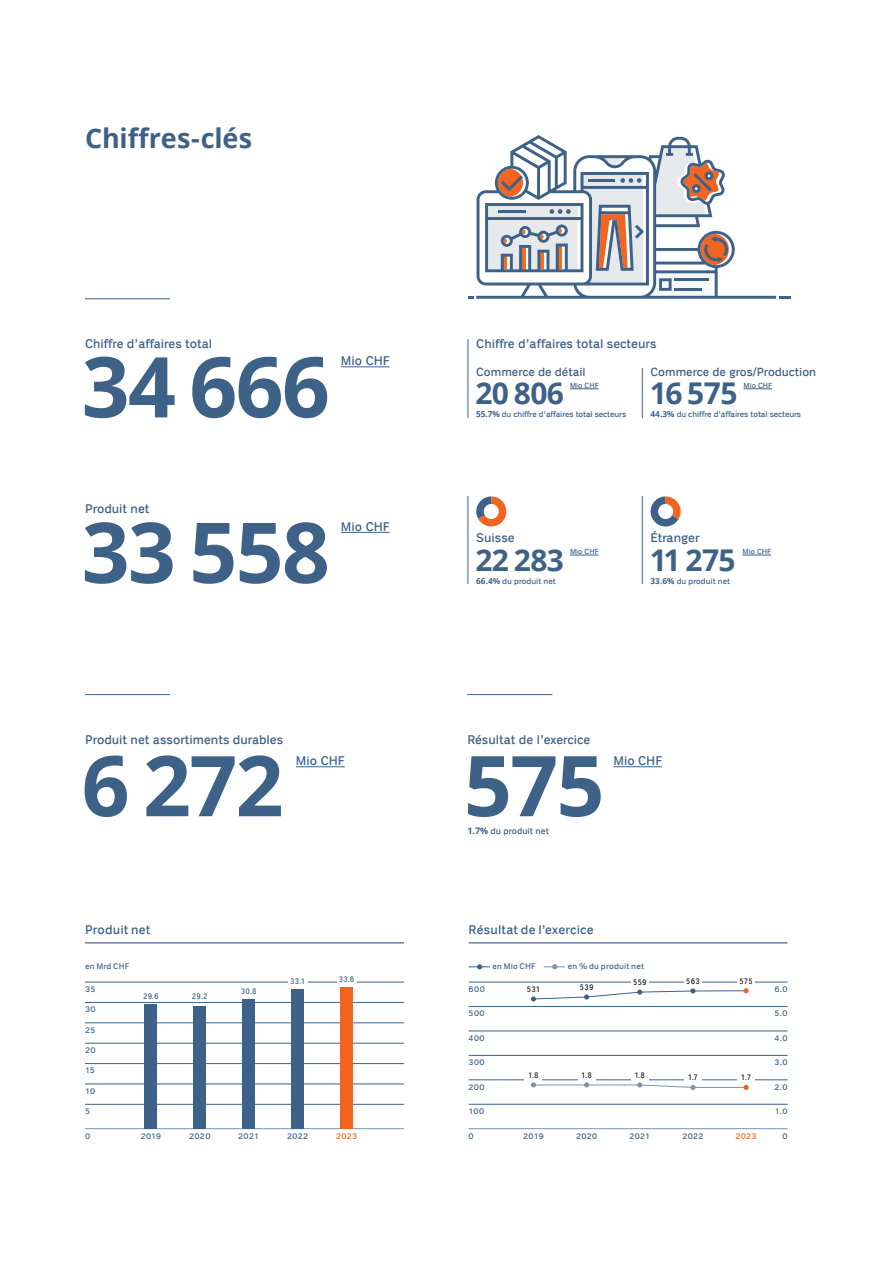
<style>
.page{position:relative;width:893px;height:1263px;background:#fff}
.page>*{position:absolute;margin:0;border:0;box-sizing:border-box;transform-origin:0 0}
.t1{font:700 84px/165.6px "Open Sans";letter-spacing:-.02em;color:#3e6287}
.t2{font:700 30px "Open Sans";letter-spacing:-.02em;color:#3e6287}
.t3{font:700 27px "Open Sans";letter-spacing:-.005em;color:#3e6287}
.t4{font:12.75px "Coop";color:#3e6287}
.t5{font:12px "Coop";color:#3e6287}
.t6{font:9px "Coop";color:#3e6287}
.t7{font:8.25px "Coop";color:#3e6287}
.t8{font:8.25px "Coop Condensed Tab";color:#231f20}
.t9{font:8.25px "Coop Condensed Tab";letter-spacing:.015em;color:#3e6287}
.t10{font:8.25px "Coop";letter-spacing:.025em;color:#3e6287}
.t11{font:8.25px "Coop";letter-spacing:.03em;color:#f36421}
.t12{font:7.5px "Coop";color:#3e6287}
.s1{font-family:"Open Sans";font-weight:700}
</style>
<div class="page">
<hr style="left:341px;top:366px;width:49px;height:1px;background:#3e6287">
<hr style="left:341px;top:532px;width:49px;height:1px;background:#3e6287">
<svg style="left:570px;top:389px;width:29px;height:1px"></svg>
<svg style="left:570px;top:555px;width:29px;height:1px"></svg>
<svg style="left:743px;top:389px;width:29px;height:1px"></svg>
<svg style="left:742px;top:555px;width:29px;height:1px"></svg>
<hr style="left:613px;top:766px;width:49px;height:1px;background:#3e6287">
<hr style="left:85px;top:694px;width:85px;height:1px;background:#3e6287">
<hr style="left:467px;top:694px;width:85px;height:1px;background:#3e6287">
<hr style="left:85px;top:298px;width:85px;height:1px;background:#3e6287">
<hr style="left:296px;top:766px;width:49px;height:1px;background:#3e6287">
<svg style="left:476px;top:135px;width:300px;height:164px"></svg>
<svg style="left:485px;top:148px;width:243px;height:148px"></svg>
<svg style="left:468px;top:296px;width:5px;height:3px"></svg>
<svg style="left:779px;top:296px;width:12px;height:3px"></svg>
<hr style="left:468px;top:339px;width:1px;height:79px;background:#3e6287">
<hr style="left:468px;top:496px;width:1px;height:88px;background:#3e6287">
<hr style="left:642px;top:368px;width:1px;height:50px;background:#3e6287">
<hr style="left:642px;top:496px;width:1px;height:88px;background:#3e6287">
<svg style="left:650px;top:496px;width:31px;height:31px"></svg>
<svg style="left:476px;top:496px;width:31px;height:31px"></svg>
<hr style="left:85px;top:942px;width:319px;height:1px;background:#3e6287">
<hr style="left:469px;top:942px;width:318px;height:1px;background:#3e6287">
<svg style="left:469px;top:964px;width:21px;height:5px"></svg>
<svg style="left:544px;top:964px;width:21px;height:5px"></svg>
<hr style="left:85px;top:1104px;width:319px;height:1px;background:#3e6287">
<hr style="left:85px;top:1084px;width:319px;height:1px;background:#3e6287">
<hr style="left:85px;top:1063px;width:319px;height:1px;background:#3e6287">
<hr style="left:85px;top:1043px;width:319px;height:1px;background:#3e6287">
<hr style="left:85px;top:1022px;width:319px;height:1px;background:#3e6287">
<hr style="left:85px;top:1002px;width:319px;height:1px;background:#3e6287">
<hr style="left:85px;top:982px;width:319px;height:1px;background:#3e6287">
<hr style="left:85px;top:1128px;width:319px;height:1px;background:#7b93b1">
<div style="left:291px;top:989px;width:13px;height:139px;background:#3e6287"></div>
<div style="left:340px;top:987px;width:13px;height:141px;background:#f36421"></div>
<div style="left:145px;top:1004px;width:12px;height:124px;background:#3e6287"></div>
<div style="left:193px;top:1006px;width:13px;height:122px;background:#3e6287"></div>
<div style="left:242px;top:999px;width:13px;height:129px;background:#3e6287"></div>
<div style="left:288px;top:979px;width:19px;height:8px;background:#fff"></div>
<div style="left:337px;top:976px;width:19px;height:9px;background:#fff"></div>
<hr style="left:469px;top:1104px;width:318px;height:1px;background:#3e6287">
<hr style="left:469px;top:1079px;width:318px;height:1px;background:#3e6287">
<hr style="left:469px;top:1055px;width:318px;height:1px;background:#3e6287">
<hr style="left:469px;top:1031px;width:318px;height:1px;background:#3e6287">
<hr style="left:469px;top:1006px;width:318px;height:1px;background:#3e6287">
<hr style="left:469px;top:982px;width:318px;height:1px;background:#3e6287">
<hr style="left:469px;top:1128px;width:318px;height:1px;background:#7b93b1">
<div style="left:631px;top:979px;width:17px;height:9px;background:#fff"></div>
<div style="left:525px;top:1072px;width:17px;height:9px;background:#fff"></div>
<div style="left:578px;top:1072px;width:17px;height:9px;background:#fff"></div>
<div style="left:631px;top:1072px;width:17px;height:9px;background:#fff"></div>
<div style="left:684px;top:978px;width:17px;height:9px;background:#fff"></div>
<div style="left:738px;top:978px;width:17px;height:8px;background:#fff"></div>
<svg style="left:531px;top:988px;width:218px;height:13px"></svg>
<div style="left:684px;top:1075px;width:17px;height:8px;background:#fff"></div>
<div style="left:738px;top:1075px;width:17px;height:8px;background:#fff"></div>
<svg style="left:531px;top:1082px;width:218px;height:8px"></svg>
<h3 class="t3" style="left:85px;top:119px;width:169px">Chiffres-clés</h3>
<h3 class="t4" style="left:85px;top:336px;width:129px">Chiffre d’affaires total</h3>
<h3 class="t4" style="left:476px;top:336px;width:182px">Chiffre d’affaires total secteurs</h3>
<h1 class="t1" style="left:82px;top:302px;width:250px">34 666<br>33 558</h1>
<h3 class="t4" style="left:85px;top:502px;width:66px">Produit net</h3>
<h3 class="t4" style="left:341px;top:354px;width:50px">Mio CHF</h3>
<h3 class="t4" style="left:341px;top:520px;width:50px">Mio CHF</h3>
<h3 class="t4" style="left:85px;top:733px;width:200px">Produit net assortiments durables</h3>
<h1 class="t1" style="left:82px;top:701px;width:203px">6 272</h1>
<h3 class="t4" style="left:296px;top:754px;width:50px">Mio CHF</h3>
<h3 class="t5" style="left:476px;top:365px;width:111px">Commerce de détail</h3>
<h3 class="t5" style="left:651px;top:365px;width:167px">Commerce de gros/Production</h3>
<h2 class="t2" style="left:475px;top:372px;width:90px">20 806</h2>
<p class="t12" style="left:570px;top:381px;width:30px">Mio CHF</p>
<h2 class="t2" style="left:650px;top:372px;width:89px">16 575</h2>
<p class="t12" style="left:743px;top:381px;width:30px">Mio CHF</p>
<p class="t7" style="left:476px;top:410px;width:152px"><span class="s1">55.7%</span> du chiffre d’affaires total secteurs</p>
<p class="t7" style="left:651px;top:410px;width:152px"><span class="s1">44.3%</span> du chiffre d’affaires total secteurs</p>
<h3 class="t4" style="left:476px;top:531px;width:40px">Suisse</h3>
<h3 class="t4" style="left:651px;top:531px;width:51px">Étranger</h3>
<h2 class="t2" style="left:475px;top:538px;width:90px">22 283</h2>
<p class="t12" style="left:570px;top:548px;width:30px">Mio CHF</p>
<h2 class="t2" style="left:650px;top:538px;width:87px">11 275</h2>
<p class="t12" style="left:742px;top:548px;width:30px">Mio CHF</p>
<p class="t7" style="left:476px;top:576px;width:81px"><span class="s1">66.4%</span> du produit net</p>
<p class="t7" style="left:651px;top:576px;width:81px"><span class="s1">33.6%</span> du produit net</p>
<h3 class="t4" style="left:467px;top:733px;width:124px">Résultat de l’exercice</h3>
<h1 class="t1" style="left:464px;top:701px;width:142px">575</h1>
<p class="t6" style="left:467px;top:826px;width:83px"><span class="s1">1.7%</span> du produit net</p>
<h3 class="t4" style="left:613px;top:754px;width:50px">Mio CHF</h3>
<h3 class="t4" style="left:85px;top:923px;width:67px">Produit net</h3>
<h3 class="t4" style="left:469px;top:923px;width:127px">Résultat de l’exercice</h3>
<p class="t7" style="left:85px;top:962px;width:46px">en Mrd CHF</p>
<p class="t7" style="left:492px;top:962px;width:45px">en Mio CHF</p>
<p class="t10" style="left:568px;top:962px;width:78px">en % du produit net</p>
<p class="t7" style="left:85px;top:985px;width:12px">35</p>
<p class="t7" style="left:85px;top:1005px;width:12px">30</p>
<p class="t7" style="left:85px;top:1025px;width:12px">25</p>
<p class="t9" style="left:143px;top:992px;width:17px">29.6</p>
<p class="t9" style="left:192px;top:992px;width:17px">29.2</p>
<p class="t9" style="left:241px;top:987px;width:17px">30.8</p>
<p class="t9" style="left:290px;top:977px;width:17px">33.1</p>
<p class="t9" style="left:339px;top:975px;width:17px">33.6</p>
<p class="t7" style="left:469px;top:985px;width:18px">600</p>
<p class="t7" style="left:469px;top:1009px;width:18px">500</p>
<p class="t8" style="left:527px;top:985px;width:15px">531</p>
<p class="t8" style="left:580px;top:983px;width:15px">539</p>
<p class="t8" style="left:633px;top:978px;width:15px">559</p>
<p class="t8" style="left:686px;top:977px;width:16px">563</p>
<p class="t8" style="left:739px;top:976px;width:15px">575</p>
<p class="t7" style="left:774px;top:985px;width:15px">6.0</p>
<p class="t7" style="left:774px;top:1009px;width:15px">5.0</p>
<p class="t7" style="left:469px;top:1033px;width:18px">400</p>
<p class="t7" style="left:774px;top:1033px;width:15px">4.0</p>
<p class="t7" style="left:85px;top:1046px;width:12px">20</p>
<p class="t7" style="left:469px;top:1058px;width:18px">300</p>
<p class="t7" style="left:774px;top:1058px;width:15px">3.0</p>
<p class="t7" style="left:85px;top:1066px;width:11px">15</p>
<p class="t8" style="left:528px;top:1071px;width:12px">1.8</p>
<p class="t8" style="left:581px;top:1071px;width:12px">1.8</p>
<p class="t8" style="left:634px;top:1071px;width:12px">1.8</p>
<p class="t8" style="left:688px;top:1073px;width:12px">1.7</p>
<p class="t8" style="left:741px;top:1073px;width:12px">1.7</p>
<p class="t7" style="left:85px;top:1086px;width:12px">10</p>
<p class="t7" style="left:469px;top:1082px;width:17px">200</p>
<p class="t7" style="left:774px;top:1082px;width:15px">2.0</p>
<p class="t7" style="left:85px;top:1107px;width:7px">5</p>
<p class="t7" style="left:469px;top:1107px;width:17px">100</p>
<p class="t7" style="left:775px;top:1107px;width:14px">1.0</p>
<p class="t7" style="left:85px;top:1132px;width:7px">0</p>
<p class="t7" style="left:141px;top:1132px;width:22px">2019</p>
<p class="t7" style="left:189px;top:1132px;width:23px">2020</p>
<p class="t7" style="left:238px;top:1132px;width:22px">2021</p>
<p class="t7" style="left:287px;top:1132px;width:23px">2022</p>
<p class="t11" style="left:336px;top:1132px;width:23px">2023</p>
<p class="t7" style="left:469px;top:1132px;width:7px">0</p>
<p class="t7" style="left:523px;top:1132px;width:22px">2019</p>
<p class="t7" style="left:576px;top:1132px;width:23px">2020</p>
<p class="t7" style="left:629px;top:1132px;width:22px">2021</p>
<p class="t7" style="left:682px;top:1132px;width:23px">2022</p>
<p class="t11" style="left:735px;top:1132px;width:23px">2023</p>
<p class="t7" style="left:782px;top:1132px;width:7px">0</p>
</div>
